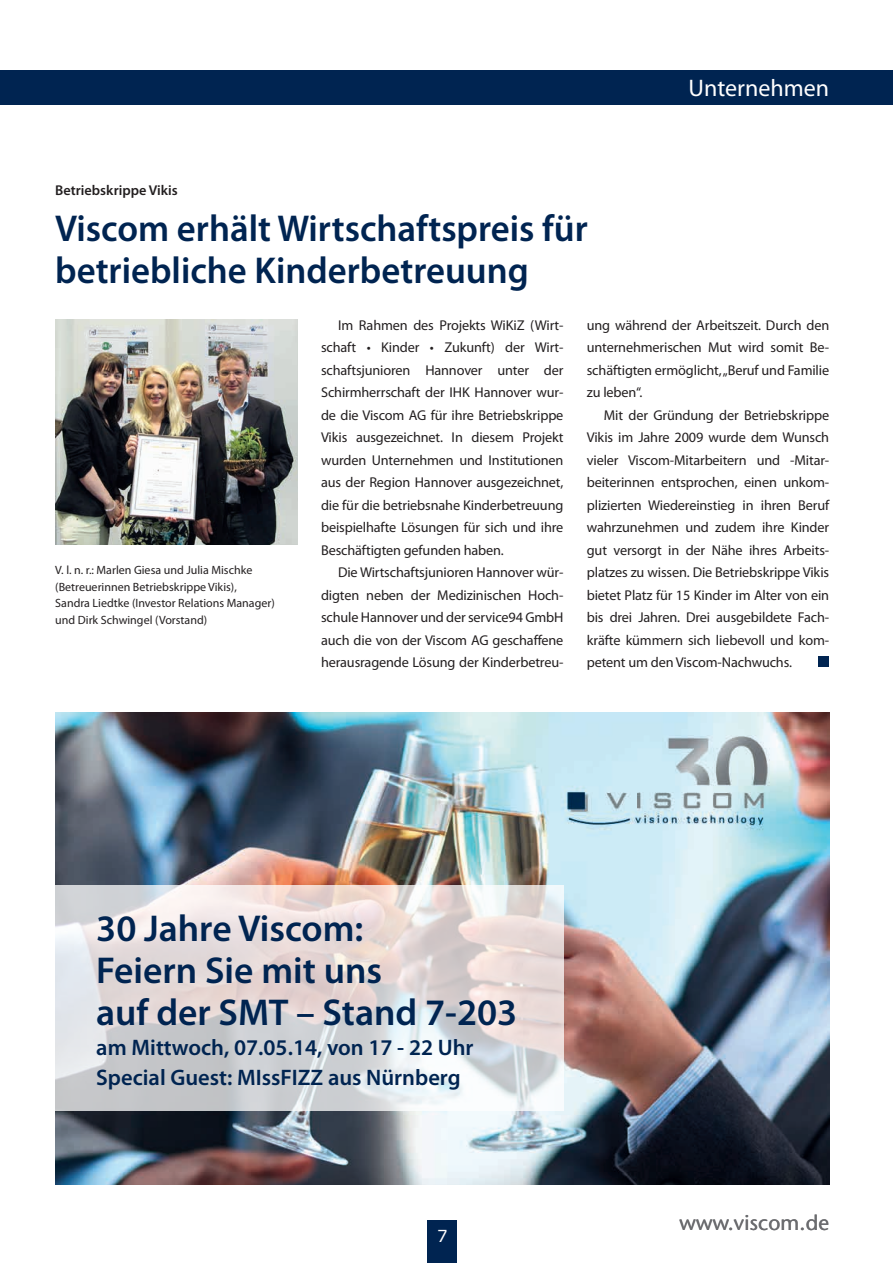
<style>
.page{position:relative;width:893px;height:1263px;background:#fff}
.page>*{position:absolute;margin:0;border:0;box-sizing:border-box;transform-origin:0 0}
.t1{font:600 37.5px/42px "Myriad Pro";color:#002451}
.t2{font:24px "Myriad Pro";color:#fff}
.t3{font:600 22.5px/30px "Myriad Pro";color:#002451}
.t4{font:21px "Stone Sans";letter-spacing:.01em;color:#636366}
.t5{font:19.5px "Myriad Pro";color:#fff}
.t6{font:14.25px/22.5px "Myriad Pro";letter-spacing:-.01em;color:#231f20;text-align:justify}
.t7{font:600 14.25px "Myriad Pro";color:#231f20}
.t8{font:12px/16.5px "Myriad Pro";color:#231f20}
</style>
<div class="page">
<div style="left:0;top:71px;width:893px;height:34px;background:#002451"></div>
<div style="left:427px;top:1220px;width:30px;height:43px;background:#002451"></div>
<img style="left:55px;top:320px;width:243px;height:225px">
<div style="left:819px;top:656px;width:10px;height:11px;background:#002451"></div>
<img style="left:55px;top:712px;width:774px;height:473px">
<svg style="left:55px;top:886px;width:508px;height:225px;background:#dedada"></svg>
<h2 class="t2" style="left:689px;top:73px;width:142px">Unternehmen</h2>
<p class="t7" style="left:55px;top:181px;width:124px">Betriebskrippe Vikis</p>
<h1 class="t1" style="left:55px;top:206px;width:534px">Viscom erhält Wirtschaftspreis für betriebliche Kinderbetreuung</h1>
<p class="t6" style="left:321px;top:313px;width:244px;text-indent:17px">Im Rahmen des Projekts WiKiZ (Wirt&shy;schaft • Kinder • Zukunft) der Wirt&shy;schaftsjunioren Hannover unter der Schirmherrschaft der IHK Hannover wur&shy;de die Viscom AG für ihre Betriebskrippe Vikis ausgezeichnet. In diesem Projekt wurden Unternehmen und Institutionen aus der Region Hannover ausgezeichnet, die für die betriebsnahe Kinderbetreuung beispielhafte Lösungen für sich und ihre Beschäftigten gefunden haben.</p>
<p class="t6" style="left:321px;top:561px;width:244px;text-indent:17px">Die Wirtschaftsjunioren Hannover wür&shy;digten neben der Medizinischen Hoch&shy;schule Hannover und der service94 GmbH auch die von der Viscom AG geschaffene herausragende Lösung der Kinderbetreu-</p>
<p class="t6" style="left:587px;top:313px;width:244px">ung während der Arbeitszeit. Durch den unternehmerischen Mut wird somit Be&shy;schäftigten ermöglicht, „Beruf und Familie zu leben“.</p>
<p class="t6" style="left:587px;top:403px;width:244px;text-indent:17px">Mit der Gründung der Betriebskrippe Vikis im Jahre 2009 wurde dem Wunsch vieler Viscom-Mitarbeitern und -Mitar&shy;beiterinnen entsprochen, einen unkom&shy;plizierten Wiedereinstieg in ihren Beruf wahrzunehmen und zudem ihre Kinder gut versorgt in der Nähe ihres Arbeits&shy;platzes zu wissen. Die Betriebskrippe Vikis bietet Platz für 15 Kinder im Alter von ein bis drei Jahren. Drei ausgebildete Fach&shy;kräfte kümmern sich liebevoll und kom&shy;petent um den Viscom-Nachwuchs.</p>
<p class="t8" style="left:55px;top:562px;width:221px">V. l. n. r.: Marlen Giesa und Julia Mischke (Betreuerinnen Betriebskrippe Vikis),<br>Sandra Liedtke (Investor Relations Manager) und Dirk Schwingel (Vorstand)</p>
<h1 class="t1" style="left:96px;top:906px;width:423px">30 Jahre Viscom:<br>Feiern Sie mit uns<br>auf der SMT – Stand 7-203</h1>
<h3 class="t3" style="left:96px;top:1031px;width:379px">am Mittwoch, 07.05.14, von 17 - 22 Uhr<br>Special Guest: MIssFIZZ aus Nürnberg</h3>
<h3 class="t5" style="left:437px;top:1224px;width:12px">7</h3>
<h3 class="t4" style="left:680px;top:1210px;width:151px">www.viscom.de</h3>
</div>
